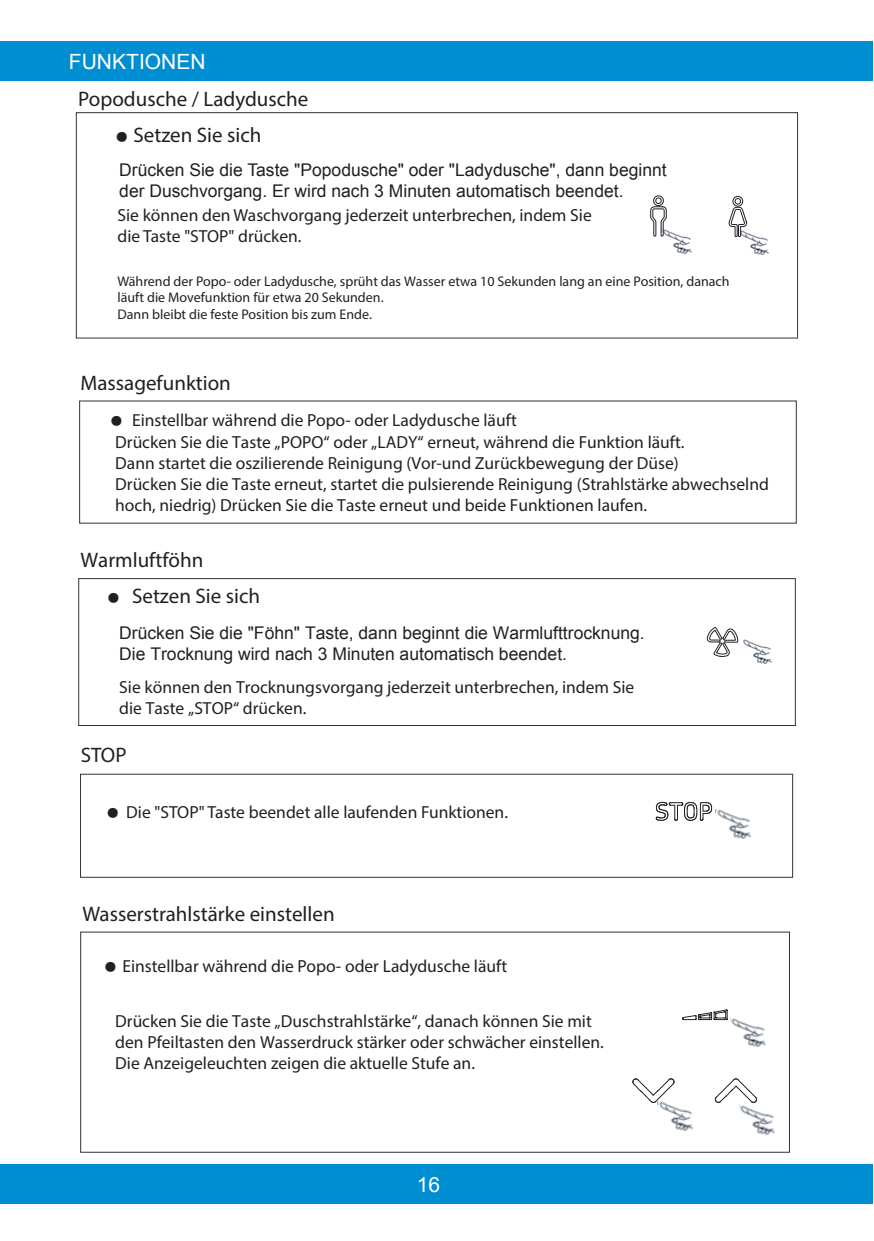
<style>
.page{position:relative;width:874px;height:1241px;background:#fff}
.page>*{position:absolute;margin:0;border:0;box-sizing:border-box;transform-origin:0 0}
.t1{font:21px/35.9px "Myriad Pro";color:#231f20}
.t2{font:21px "Arial";color:#fff}
.t3{font:17.5px/21px "Myriad Pro";color:#231f20}
.t4{font:17.5px/21px "Arial";color:#231f20}
.t5{font:14px/16.8px "Myriad Pro";color:#231f20}
.t6{font:300 13.47px "Adobe Song Std";color:#231f20}
</style>
<div class="page">
<div style="left:76px;top:112px;width:721px;height:226px;border:1px solid #323334"></div>
<img style="left:666px;top:230px;width:26px;height:24px">
<img style="left:739px;top:232px;width:30px;height:23px">
<div style="left:80px;top:774px;width:712px;height:103px;border:1px solid #323334"></div>
<img style="left:715px;top:809px;width:36px;height:30px">
<svg style="left:682px;top:1010px;width:45px;height:10px"></svg>
<img style="left:730px;top:1017px;width:36px;height:30px">
<svg style="left:714px;top:1078px;width:43px;height:25px"></svg>
<svg style="left:632px;top:1078px;width:42px;height:25px"></svg>
<img style="left:657px;top:1101px;width:36px;height:30px">
<img style="left:739px;top:1105px;width:36px;height:29px">
<div style="left:78px;top:578px;width:717px;height:148px;border:1px solid #323334"></div>
<img style="left:743px;top:639px;width:29px;height:25px">
<svg style="left:728px;top:196px;width:18px;height:41px"></svg>
<svg style="left:650px;top:196px;width:16px;height:41px"></svg>
<svg style="left:707px;top:627px;width:30px;height:29px"></svg>
<svg style="left:655px;top:802px;width:57px;height:19px"></svg>
<div style="left:0;top:1164px;width:872px;height:40px;background:#008ed2"></div>
<div style="left:0;top:41px;width:872px;height:39px;background:#008ed2"></div>
<p class="t2" style="left:69px;top:48px;width:138px">FUNKTIONEN</p>
<p class="t1" style="left:78px;top:80px;width:231px">Popodusche / Ladydusche</p>
<p class="t1" style="left:133px;top:117px;width:129px">Setzen Sie sich</p>
<p class="t4" style="left:119px;top:159px;width:548px">Drücken Sie die Taste "Popodusche" oder "Ladydusche", dann beginnt der Duschvorgang. Er wird nach 3 Minuten automatisch beendet.</p>
<p class="t3" style="left:117px;top:204px;width:475px">Sie können den Waschvorgang jederzeit unterbrechen, indem Sie die Taste "STOP" drücken.</p>
<p class="t5" style="left:117px;top:272px;width:613px">Während der Popo- oder Ladydusche, sprüht das Wasser etwa 10 Sekunden lang an eine Position, danach läuft die Movefunktion für etwa 20 Sekunden.<br>Dann bleibt die feste Position bis zum Ende.</p>
<p class="t6" style="left:115px;top:130px;width:15px">●</p>
<p class="t1" style="left:80px;top:364px;width:152px">Massagefunktion</p>
<p class="t3" style="left:115px;top:409px;width:655px;text-indent:17px">Einstellbar während die Popo- oder Ladydusche läuft<br>Drücken Sie die Taste „POPO“ oder „LADY“ erneut, während die Funktion läuft.<br>Dann startet die oszilierende Reinigung (Vor-und Zurückbewegung der Düse)<br>Drücken Sie die Taste erneut, startet die pulsierende Reinigung (Strahlstärke abwechselnd hoch, niedrig) Drücken Sie die Taste erneut und beide Funktionen laufen.</p>
<p class="t6" style="left:110px;top:413px;width:15px">●</p>
<p class="t1" style="left:132px;top:542px;width:129px;text-indent:-52px">Warmluftföhn<br>Setzen Sie sich</p>
<p class="t4" style="left:119px;top:622px;width:527px">Drücken Sie die "Föhn" Taste, dann beginnt die Warmlufttrocknung.<br>Die Trocknung wird nach 3 Minuten automatisch beendet.</p>
<p class="t3" style="left:119px;top:677px;width:516px">Sie können den Trocknungsvorgang jederzeit unterbrechen, indem Sie die Taste „STOP“ drücken.</p>
<p class="t6" style="left:107px;top:591px;width:15px">●</p>
<p class="t1" style="left:81px;top:736px;width:47px">STOP</p>
<p class="t6" style="left:106px;top:805px;width:15px">●</p>
<p class="t3" style="left:126px;top:801px;width:383px">Die "STOP" Taste beendet alle laufenden Funktionen.</p>
<p class="t1" style="left:82px;top:895px;width:254px">Wasserstrahlstärke einstellen</p>
<p class="t3" style="left:122px;top:955px;width:386px">Einstellbar während die Popo- oder Ladydusche läuft</p>
<p class="t3" style="left:115px;top:1010px;width:490px">Drücken Sie die Taste „Duschstrahlstärke“, danach können Sie mit den Pfeiltasten den Wasserdruck stärker oder schwächer einstellen.<br>Die Anzeigeleuchten zeigen die aktuelle Stufe an.</p>
<p class="t6" style="left:104px;top:960px;width:15px">●</p>
<p class="t2" style="left:417px;top:1171px;width:25px">16</p>
</div>
